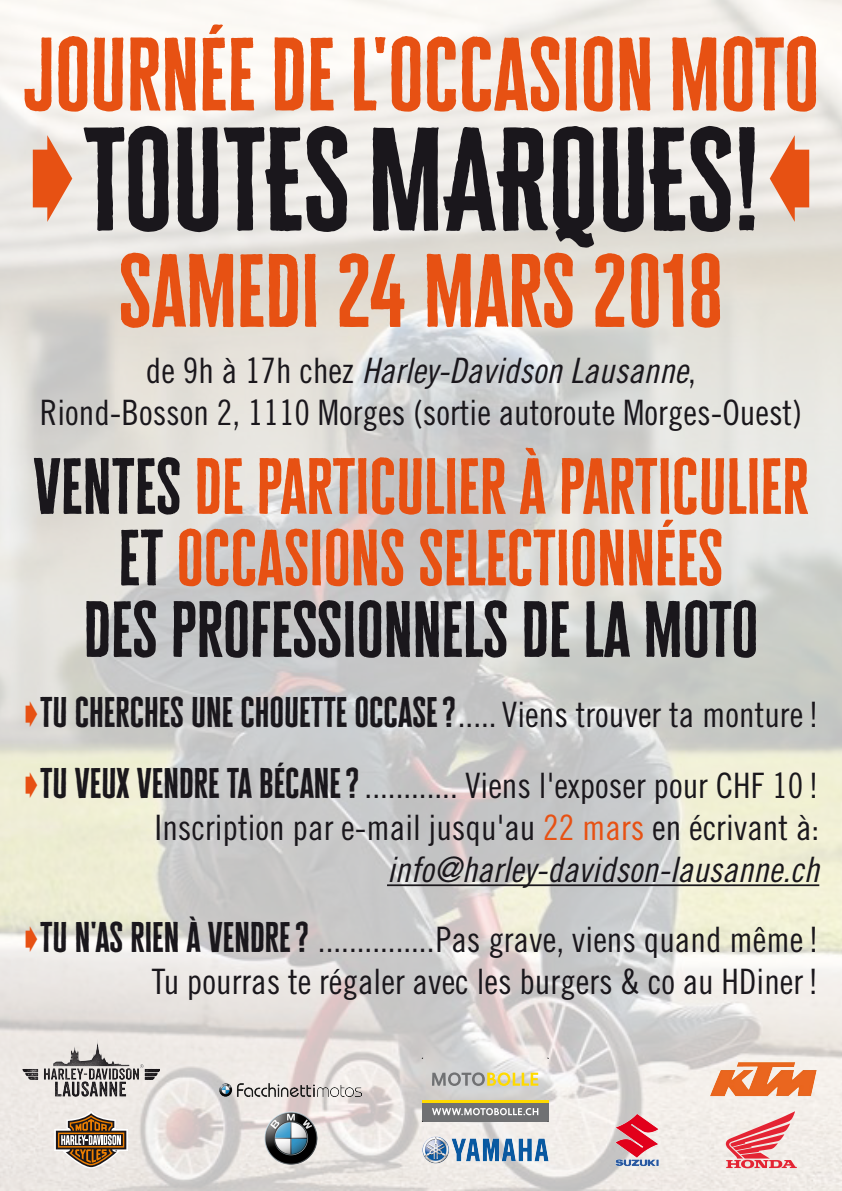
<style>
.page{position:relative;width:842px;height:1191px;background:#fff}
.page>*{position:absolute;margin:0;border:0;box-sizing:border-box;transform-origin:0 0}
.t1{font:120px "Cheddar Gothic HD";letter-spacing:-.005em;color:#1a171c}
.t2{font:85px "Cheddar Gothic HD";color:#e75113}
.Sous-titre{font:65px/71.5px "Cheddar Gothic HD";color:#e75113;text-align:center}
.Texte_2{font:35px/42px "Trade Gothic LT Std Cn 18";color:#1a171c;text-align:right}
.Texte_1{font:35px/42px "Trade Gothic LT Std Cn 18";color:#1a171c;text-align:center}
.Texte_2-2{font:35px "Cheddar Gothic HD";color:#1a171c}
.s1{font-family:"Trade Gothic LT Std Cn 18 Obl"}
.s2{color:#1a171c}
.s3{font-family:"Trade Gothic LT Std Cn 18"}
.s4{font-family:"Cheddar Gothic HD"}
.s5{color:#e75113}
</style>
<div class="page">
<img style="left:0;top:0;width:842px;height:1191px">
<hr style="left:387px;top:884px;width:432px;height:2px;background:#1a171c">
<img style="left:609px;top:1111px;width:57px;height:57px">
<svg style="left:726px;top:1111px;width:71px;height:57px;background:#eca1a3"></svg>
<img style="left:703px;top:1060px;width:116px;height:37px">
<svg style="left:54px;top:1111px;width:74px;height:57px;background:#ac9681"></svg>
<img style="left:23px;top:1039px;width:137px;height:57px">
<img style="left:264px;top:1111px;width:53px;height:54px">
<img style="left:220px;top:1083px;width:142px;height:13px">
<img style="left:422px;top:1136px;width:126px;height:27px">
<svg style="left:432px;top:1072px;width:106px;height:14px"></svg>
<div style="left:422px;top:1102px;width:126px;height:19px;background:#707173"></div>
<hr style="left:422px;top:1100px;width:126px;height:2px;background:#ffda00">
<svg style="left:432px;top:1108px;width:106px;height:7px"></svg>
<svg style="left:33px;top:134px;width:39px;height:88px;background:#eae7e3"></svg>
<svg style="left:770px;top:134px;width:39px;height:88px;background:#ece8e4"></svg>
<svg style="left:26px;top:701px;width:11px;height:26px"></svg>
<svg style="left:26px;top:772px;width:11px;height:25px"></svg>
<svg style="left:26px;top:926px;width:11px;height:26px"></svg>
<p class="t2" style="left:23px;top:21px;width:798px">JOURNÉE DE L'OCCASION MOTO</p>
<p class="t1" style="left:82px;top:104px;width:679px">TOUTES MARQUES!</p>
<p class="t2" style="left:119px;top:237px;width:606px">SAMEDI 24 MARS 2018</p>
<p class="Texte_1" style="left:40px;top:349px;width:764px">de 9h à 17h chez <span class="s1">Harley-Davidson Lausanne</span>,<br>Riond-Bosson 2, 1110 Morges (sortie autoroute Morges-Ouest)</p>
<p class="Sous-titre" style="left:33px;top:450px;width:777px"><span class="s2">VENTES</span> DE PARTICULIER À PARTICULIER<br><span class="s2">ET</span> OCCASIONS SELECTIONNÉES<br><span class="s2">DES PROFESSIONNELS DE LA MOTO</span></p>
<p class="Texte_2-2" style="left:40px;top:690px;width:781px">TU CHERCHES UNE CHOUETTE OCCASE ?<span class="s3">..... Viens trouver ta monture!</span></p>
<p class="Texte_2" style="left:40px;top:764px;width:781px"><span class="s4">TU VEUX VENDRE TA BÉCANE ?</span> ............ Viens l'exposer pour CHF 10 !<br>Inscription par e-mail jusqu'au <span class="s5">22 mars</span> en écrivant à: <span class="s1">info@harley-davidson-lausanne.ch</span></p>
<p class="Texte_2" style="left:40px;top:918px;width:781px"><span class="s4">TU N'AS RIEN À VENDRE ?</span> ...............Pas grave, viens quand même!<br>Tu pourras te régaler avec les burgers &amp; co au HDiner!</p>
</div>
